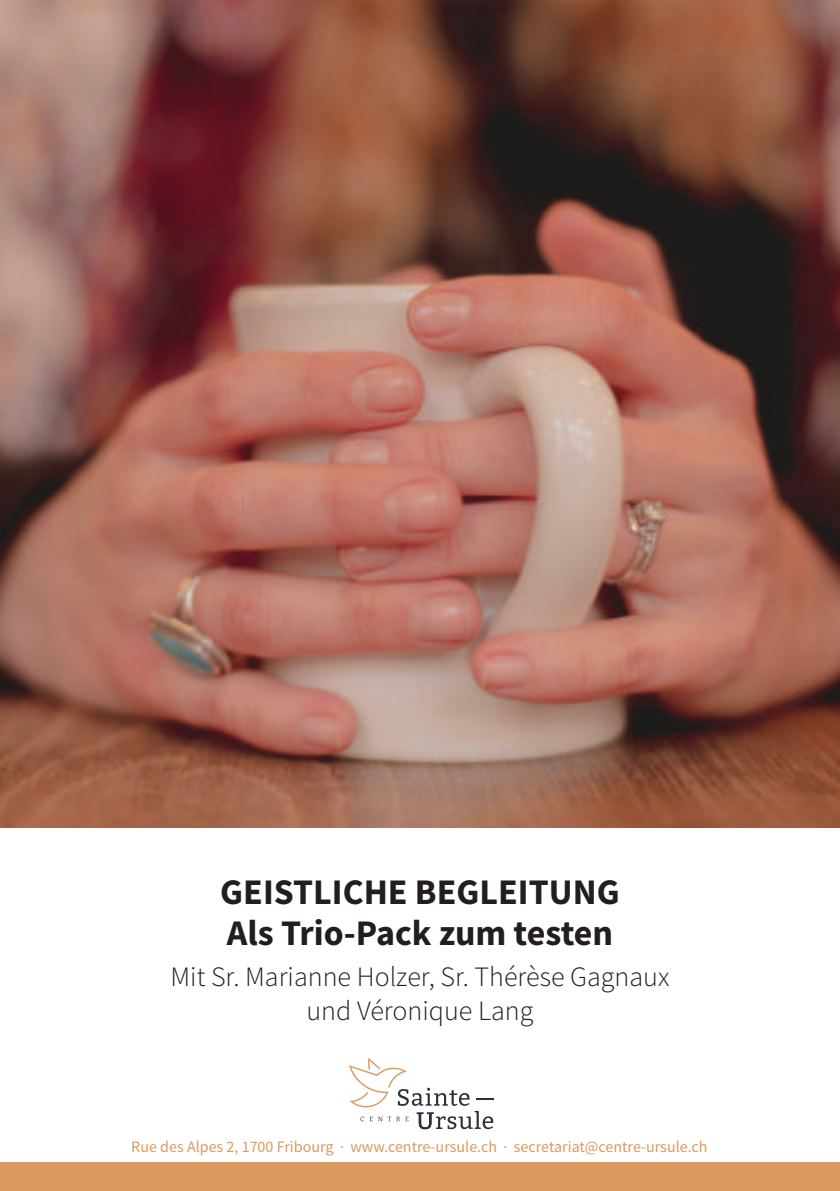
<style>
.page{position:relative;width:840px;height:1191px;background:#fff}
.page>*{position:absolute;margin:0;border:0;box-sizing:border-box;transform-origin:0 0}
.t1{font:700 36px/40.8px "Source Sans Pro";color:#231e1e}
.t2{font:300 28px/34px "Source Sans Pro";color:#231e1e;text-align:center}
.t3{font:16px "Source Sans Pro";color:#db9a5f}
</style>
<div class="page">
<div style="left:0;top:1162px;width:839px;height:29px;background:#db9a5f"></div>
<svg style="left:349px;top:1058px;width:144px;height:71px"></svg>
<img style="left:0;top:0;width:839px;height:827px">
<h1 class="t1" style="left:220px;top:875px;width:401px">GEISTLICHE BEGLEITUNG<br>Als Trio-Pack zum testen</h1>
<h2 class="t2" style="left:170px;top:962px;width:500px">Mit Sr. Marianne Holzer, Sr. Thérèse Gagnaux und Véronique Lang</h2>
<p class="t3" style="left:131px;top:1139px;width:577px">Rue des Alpes 2, 1700 Fribourg · www.centre-ursule.ch · secretariat@centre-ursule.ch</p>
</div>
